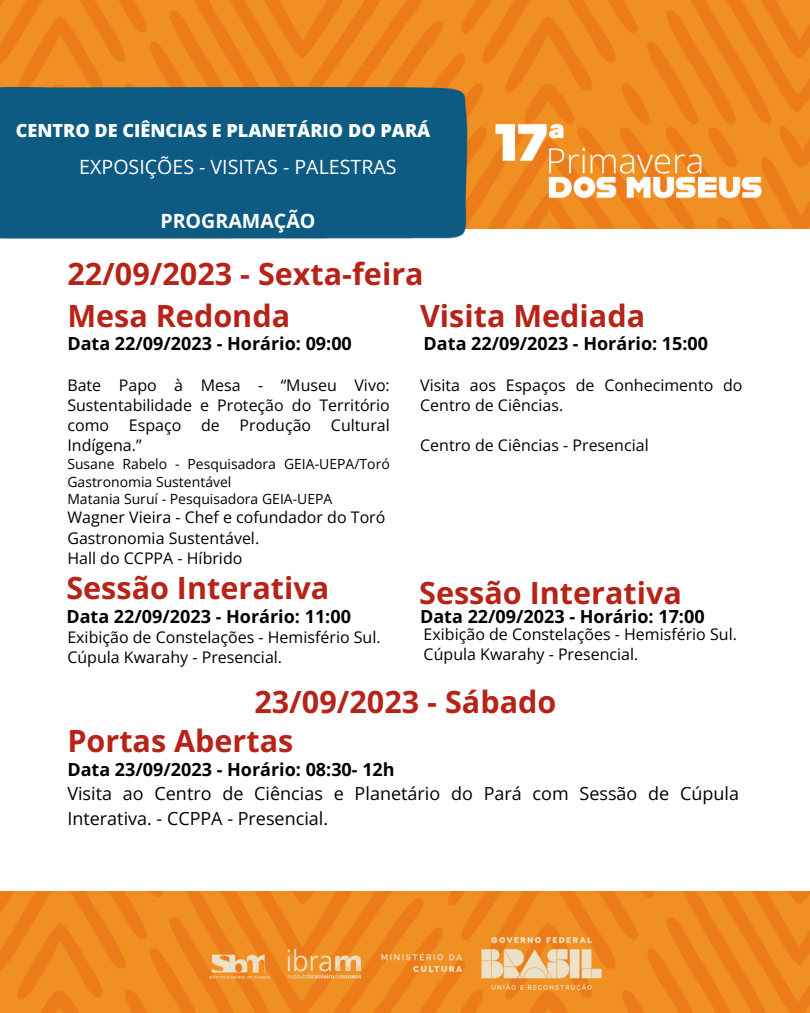
<style>
.page{position:relative;width:810px;height:1013px;background:#fff}
.page>*{position:absolute;margin:0;border:0;box-sizing:border-box;transform-origin:0 0}
.t1{font:700 30.6px "Open Sans";color:#b62318}
.t2{font:19.6px "Open Sans";color:#fff}
.t3{font:700 19.6px "Open Sans";color:#fff}
.t4{font:800 18.1px "Open Sans";color:#fff}
.t5{font:700 18px "Open Sans";color:#000}
.t6{font:18px/24.8px "Open Sans";color:#000}
.t7{font:16px/20.2px "Open Sans";color:#000}
.t8{font:14px/17.2px "Open Sans";color:#000}
</style>
<div class="page">
<img style="left:0;top:0;width:810px;height:1012px">
<img style="left:487px;top:117px;width:283px;height:90px">
<img style="left:195px;top:932px;width:420px;height:64px">
<div style="left:0;top:229px;width:810px;height:661px;background:#fff"></div>
<div style="left:0;top:88px;width:478px;height:151px;background:#0d5a83"></div>
<p class="t4" style="left:16px;top:118px;width:416px">CENTRO DE CIÊNCIAS E PLANETÁRIO DO PARÁ</p>
<p class="t2" style="left:79px;top:153px;width:319px">EXPOSIÇÕES - VISITAS - PALESTRAS</p>
<p class="t3" style="left:160px;top:207px;width:157px">PROGRAMAÇÃO</p>
<p class="t1" style="left:67px;top:252px;width:358px">22/09/2023 - Sexta-feira</p>
<p class="t1" style="left:67px;top:294px;width:224px">Mesa Redonda</p>
<p class="t5" style="left:67px;top:330px;width:286px">Data 22/09/2023 - Horário: 09:00</p>
<p class="t7" style="left:67px;top:374px;width:324px;text-align:justify">Bate Papo à Mesa - “Museu Vivo:<br>Sustentabilidade e Proteção do Território como Espaço de Produção Cultural Indígena.”</p>
<p class="t8" style="left:67px;top:455px;width:324px">Susane Rabelo - Pesquisadora GEIA-UEPA/Toró<br>Gastronomia Sustentável</p>
<p class="t8" style="left:67px;top:490px;width:267px">Matania Suruí - Pesquisadora GEIA-UEPA</p>
<p class="t7" style="left:67px;top:507px;width:320px">Wagner Vieira - Chef e cofundador do Toró<br>Gastronomia Sustentável.</p>
<p class="t7" style="left:67px;top:547px;width:177px">Hall do CCPPA - Híbrido</p>
<p class="t1" style="left:66px;top:566px;width:264px">Sessão Interativa</p>
<p class="t5" style="left:66px;top:604px;width:286px">Data 22/09/2023 - Horário: 11:00</p>
<p class="t7" style="left:67px;top:626px;width:315px">Exibição de Constelações - Hemisfério Sul.</p>
<p class="t7" style="left:67px;top:646px;width:216px">Cúpula Kwarahy - Presencial.</p>
<p class="t1" style="left:420px;top:294px;width:227px">Visita Mediada</p>
<p class="t5" style="left:424px;top:330px;width:286px">Data 22/09/2023 - Horário: 15:00</p>
<p class="t7" style="left:420px;top:374px;width:324px">Visita aos Espaços de Conhecimento do<br>Centro de Ciências.</p>
<p class="t7" style="left:420px;top:435px;width:230px">Centro de Ciências - Presencial</p>
<p class="t1" style="left:419px;top:571px;width:264px">Sessão Interativa</p>
<p class="t5" style="left:420px;top:604px;width:286px">Data 22/09/2023 - Horário: 17:00</p>
<p class="t7" style="left:424px;top:623px;width:315px">Exibição de Constelações - Hemisfério Sul.</p>
<p class="t7" style="left:424px;top:643px;width:216px">Cúpula Kwarahy - Presencial.</p>
<p class="t1" style="left:254px;top:680px;width:303px">23/09/2023 - Sábado</p>
<p class="t1" style="left:67px;top:719px;width:228px">Portas Abertas</p>
<p class="t5" style="left:67px;top:756px;width:329px">Data 23/09/2023 - Horário: 08:30- 12h</p>
<p class="t6" style="left:67px;top:781px;width:673px">Visita ao Centro de Ciências e Planetário do Pará com Sessão de Cúpula<br>Interativa. - CCPPA - Presencial.</p>
</div>
